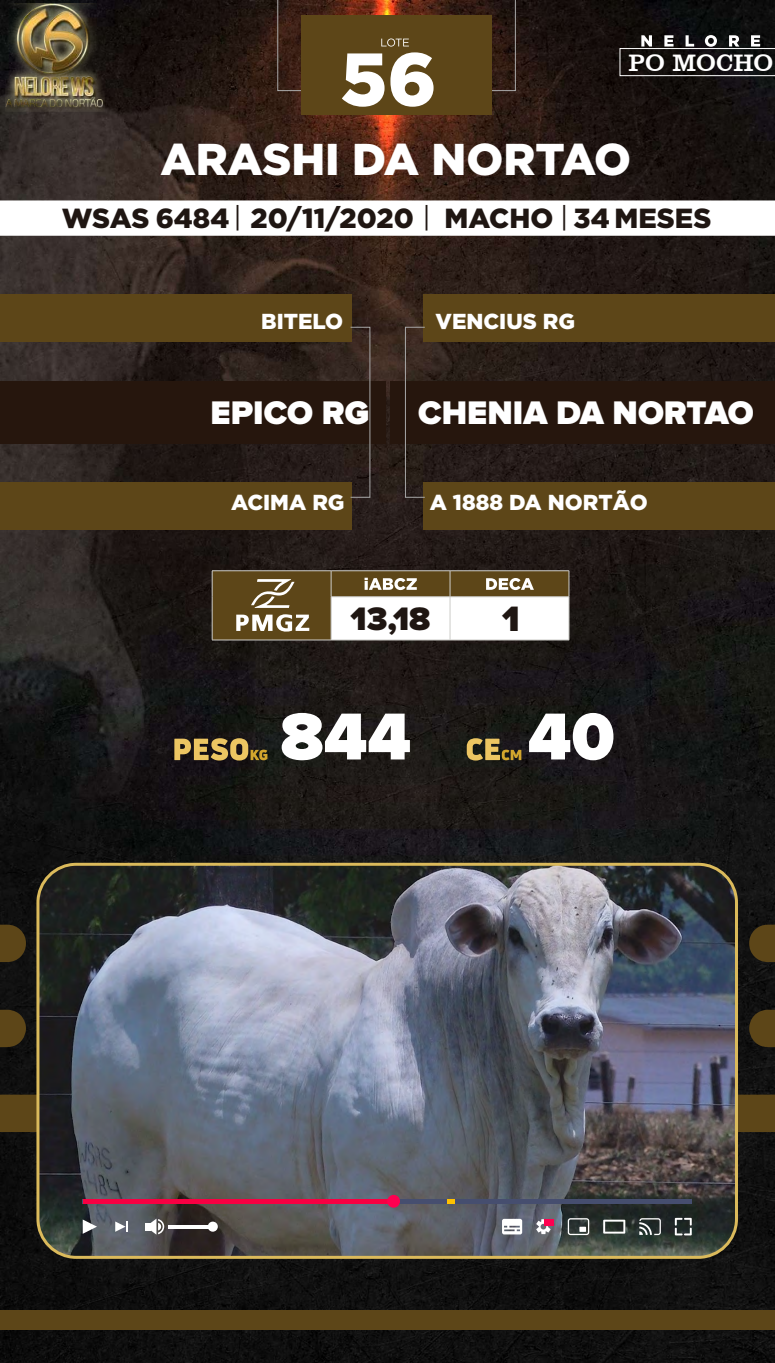
<style>
.page{position:relative;width:775px;height:1363px;background:#fff}
.page>*{position:absolute;margin:0;border:0;box-sizing:border-box;transform-origin:0 0}
.t1{font:900 74.62px "Gotham";color:#fff}
.t2{font:900 68.75px "Proxima Nova";color:#fff}
.t3{font:900 44.5px "Gotham";color:#fff}
.t4{font:900 36.56px "Proxima Nova";color:#1f1612}
.t5{font:900 33.88px "Proxima Nova";color:#fff}
.t6{font:900 33.69px "Proxima Nova";color:#1f1612}
.t7{font:900 27.62px "Gotham";color:#1f1612}
.t8{font:24.38px "Clarendon BT";color:#fff}
.t9{font:900 21.69px "Gotham";color:#fff}
.s1{font-weight:400}
</style>
<div class="page">
<img style="left:0;top:1px;width:775px;height:1361px">
<svg style="left:277px;top:1px;width:239px;height:113px;background:#553c18"></svg>
<svg style="left:0;top:201px;width:775px;height:34px"></svg>
<div style="left:423px;top:295px;width:352px;height:47px;background:#5d4618"></div>
<div style="left:423px;top:482px;width:352px;height:48px;background:#5d4618"></div>
<div style="left:0;top:295px;width:352px;height:47px;background:#5d4618"></div>
<div style="left:0;top:482px;width:352px;height:48px;background:#5d4618"></div>
<div style="left:0;top:381px;width:775px;height:62px;background:#26160d"></div>
<svg style="left:0;top:924px;width:775px;height:208px;background:#2e2513"></svg>
<div style="left:0;top:1310px;width:775px;height:19px;background:#5d4618"></div>
<img style="left:6px;top:3px;width:99px;height:109px">
<hr style="left:212px;top:570px;width:119px;height:1px;background:#cdccc8">
<hr style="left:331px;top:570px;width:119px;height:1px;background:#cdccc8">
<hr style="left:450px;top:570px;width:119px;height:1px;background:#cdccc8">
<hr style="left:212px;top:640px;width:119px;height:1px;background:#cdccc8">
<hr style="left:331px;top:640px;width:119px;height:1px;background:#cdccc8">
<hr style="left:450px;top:640px;width:119px;height:1px;background:#cdccc8">
<svg style="left:212px;top:571px;width:358px;height:69px"></svg>
<svg style="left:620px;top:35px;width:155px;height:41px;background:#2c2a2a"></svg>
<div style="left:405px;top:327px;width:20px;height:170px;border:1px solid #a8a8a8"></div>
<svg style="left:174px;top:738px;width:93px;height:22px;background:#8e763e"></svg>
<svg style="left:467px;top:738px;width:54px;height:22px"></svg>
<img style="left:38px;top:864px;width:698px;height:393px;border-radius:38px">
<div style="left:36px;top:862px;width:702px;height:396px;border:3px solid #dbba5b;border-radius:38px"></div>
<hr style="left:83px;top:1199px;width:609px;height:4px;background:#464e6f">
<hr style="left:83px;top:1199px;width:311px;height:4px;background:#f70042">
<div style="left:387px;top:1194px;width:13px;height:13px;background:#ff0050;border-radius:50%"></div>
<svg style="left:447px;top:1199px;width:8px;height:4px"></svg>
<svg style="left:83px;top:1219px;width:14px;height:14px"></svg>
<svg style="left:115px;top:1221px;width:12px;height:10px"></svg>
<svg style="left:146px;top:1218px;width:18px;height:16px"></svg>
<svg style="left:168px;top:1224px;width:40px;height:4px"></svg>
<div style="left:208px;top:1221px;width:10px;height:10px;background:#fff;border-radius:50%"></div>
<svg style="left:502px;top:1218px;width:20px;height:16px"></svg>
<svg style="left:603px;top:1219px;width:22px;height:14px"></svg>
<svg style="left:536px;top:1219px;width:15px;height:15px"></svg>
<div style="left:544px;top:1219px;width:10px;height:6px;background:#ff0050"></div>
<svg style="left:568px;top:1218px;width:21px;height:17px"></svg>
<svg style="left:639px;top:1218px;width:22px;height:17px"></svg>
<svg style="left:675px;top:1217px;width:17px;height:18px"></svg>
<h1 class="t1" style="left:340px;top:51px;width:98px">56</h1>
<p class="t8" style="left:629px;top:53px;width:146px">PO MOCHO</p>
<h3 class="t3" style="left:161px;top:143px;width:472px">ARASHI DA NORTAO</h3>
<p class="t7" style="left:62px;top:208px;width:651px">WSAS 6484 <span class="s1">|</span> 20/11/2020 <span class="s1">|</span> MACHO <span class="s1">|</span> 34 MESES</p>
<p class="t9" style="left:261px;top:314px;width:83px">BITELO</p>
<p class="t9" style="left:436px;top:314px;width:141px">VENCIUS RG</p>
<h3 class="t5" style="left:211px;top:397px;width:160px">EPICO RG</h3>
<h3 class="t5" style="left:418px;top:397px;width:337px">CHENIA DA NORTAO</h3>
<p class="t9" style="left:231px;top:494px;width:115px">ACIMA RG</p>
<p class="t9" style="left:430px;top:494px;width:220px">A 1888 DA NORTÃO</p>
<h3 class="t6" style="left:351px;top:603px;width:81px">13,18</h3>
<h3 class="t4" style="left:502px;top:602px;width:19px">1</h3>
<h2 class="t2" style="left:280px;top:705px;width:132px">844</h2>
<h2 class="t2" style="left:528px;top:705px;width:88px">40</h2>
</div>
